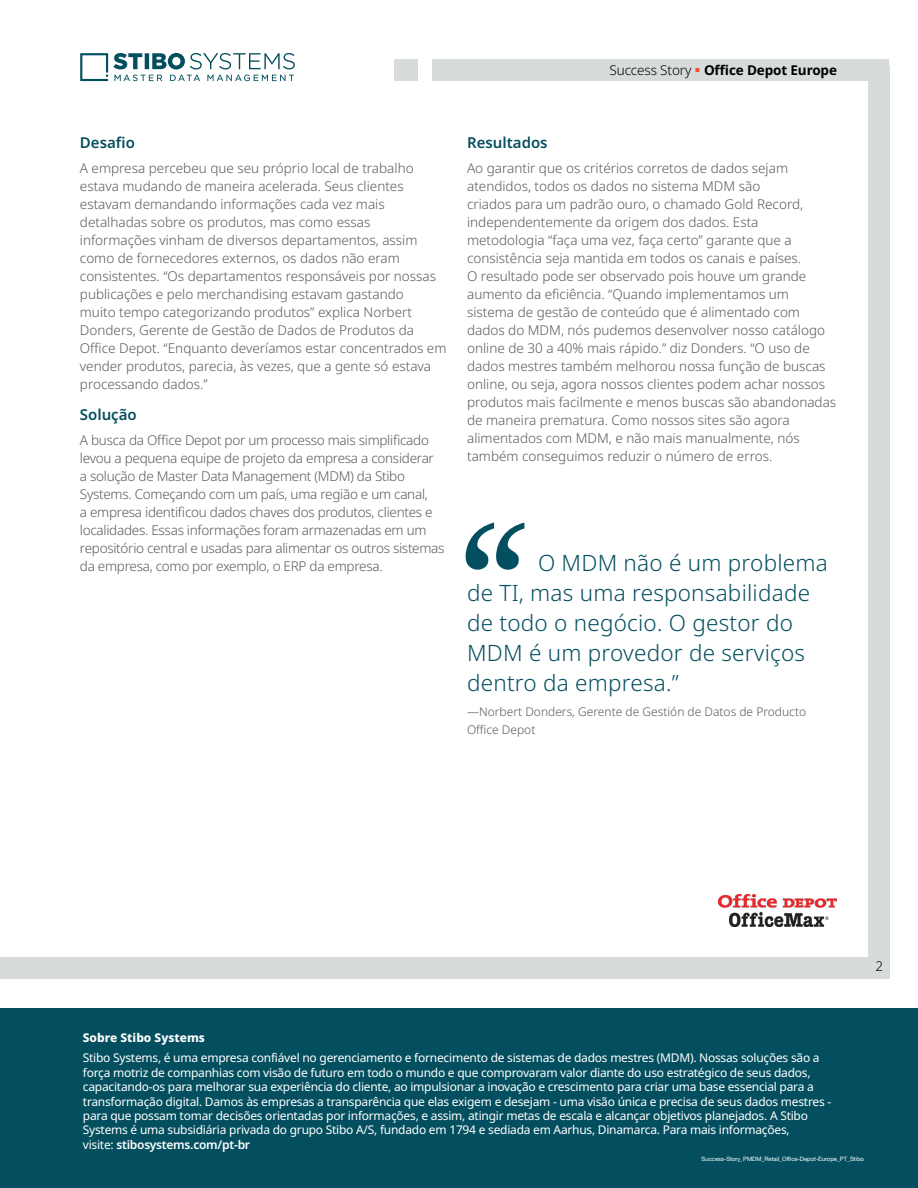
<style>
.page{position:relative;width:918px;height:1188px;background:#fff}
.page>*{position:absolute;margin:0;border:0;box-sizing:border-box;transform-origin:0 0}
.t1{font:300 22.5px/30px "Noto Sans";letter-spacing:.01em;color:#044f5f}
.t2{font:600 15px "Noto Sans";color:#044f5f}
.t3{font:300 13.5px/18px "Noto Sans";color:#58595b}
.t4{font:300 13.5px/18px "Noto Sans";letter-spacing:-.02em;color:#58595b}
.t5{font:700 13.5px "Noto Sans";letter-spacing:-.01em;color:#000}
.t6{font:300 13.5px "Noto Sans";color:#000}
.t7{font:12px/14.4px "Noto Sans";letter-spacing:-.02em;color:#fff}
.t8{font:300 12px/18px "Noto Sans";color:#58595b}
.t9{font:800 12px "Noto Sans";color:#fff}
.t10{font:6px "Helvetica Neue LT Std";letter-spacing:-.01em;color:#fff}
.s1{font-weight:300}
.s2{color:#f05123}
.s3{font-weight:600}
</style>
<div class="page">
<svg style="left:80px;top:53px;width:215px;height:28px"></svg>
<div style="left:868px;top:65px;width:22px;height:913px;background:#d8dbdc"></div>
<div style="left:0;top:1009px;width:918px;height:179px;background:#044f5f"></div>
<div style="left:395px;top:59px;width:23px;height:22px;background:#d8dbdc"></div>
<div style="left:433px;top:59px;width:456px;height:22px;background:#d8dbdc"></div>
<div style="left:0;top:957px;width:889px;height:21px;background:#d8dbdc"></div>
<svg style="left:466px;top:523px;width:59px;height:47px"></svg>
<img style="left:718px;top:895px;width:118px;height:31px">
<p class="t5" style="left:610px;top:60px;width:229px"><span class="s1">Success Story</span> <span class="s2">▪</span> Office Depot Europe</p>
<p class="t2" style="left:80px;top:132px;width:57px">Desafio</p>
<p class="t3" style="left:80px;top:159px;width:368px">A empresa percebeu que seu próprio local de trabalho estava mudando de maneira acelerada. Seus clientes estavam demandando informações cada vez mais detalhadas sobre os produtos, mas como essas informações vinham de diversos departamentos, assim como de fornecedores externos, os dados não eram consistentes. “Os departamentos responsáveis por nossas publicações e pelo merchandising estavam gastando<br>muito tempo categorizando produtos” explica Norbert Donders, Gerente de Gestão de Dados de Produtos da Office Depot. “Enquanto deveríamos estar concentrados em vender produtos, parecia, às vezes, que a gente só estava processando dados.”</p>
<p class="t2" style="left:80px;top:404px;width:58px">Solução</p>
<p class="t4" style="left:80px;top:431px;width:366px">A busca da Office Depot por um processo mais simplificado levou a pequena equipe de projeto da empresa a considerar<br>a solução de Master Data Management (MDM) da Stibo Systems. Começando com um país, uma região e um canal,<br>a empresa identificou dados chaves dos produtos, clientes e localidades. Essas informações foram armazenadas em um repositório central e usadas para alimentar os outros sistemas da empresa, como por exemplo, o ERP da empresa.</p>
<p class="t2" style="left:467px;top:132px;width:82px">Resultados</p>
<p class="t3" style="left:467px;top:159px;width:371px">Ao garantir que os critérios corretos de dados sejam atendidos, todos os dados no sistema MDM são<br>criados para um padrão ouro, o chamado Gold Record, independentemente da origem dos dados. Esta metodologia “faça uma vez, faça certo” garante que a consistência seja mantida em todos os canais e países.<br>O resultado pode ser observado pois houve um grande aumento da eficiência. “Quando implementamos um sistema de gestão de conteúdo que é alimentado com dados do MDM, nós pudemos desenvolver nosso catálogo online de 30 a 40% mais rápido.” diz Donders. “O uso de dados mestres também melhorou nossa função de buscas online, ou seja, agora nossos clientes podem achar nossos produtos mais facilmente e menos buscas são abandonadas de maneira prematura. Como nossos sites são agora alimentados com MDM, e não mais manualmente, nós também conseguimos reduzir o número de erros.</p>
<h1 class="t1" style="left:467px;top:548px;width:362px;text-indent:71px">O MDM não é um problema de TI, mas uma responsabilidade de todo o negócio. O gestor do<br>MDM é um provedor de serviços dentro da empresa.”</h1>
<p class="t8" style="left:467px;top:703px;width:341px">—Norbert Donders, Gerente de Gestión de Datos de Producto<br>Office Depot</p>
<p class="t6" style="left:875px;top:957px;width:9px">2</p>
<p class="t9" style="left:83px;top:1030px;width:124px">Sobre Stibo Systems</p>
<p class="t7" style="left:83px;top:1052px;width:750px">Stibo Systems, é uma empresa confiável no gerenciamento e fornecimento de sistemas de dados mestres (MDM). Nossas soluções são a força motriz de companhias com visão de futuro em todo o mundo e que comprovaram valor diante do uso estratégico de seus dados, capacitando-os para melhorar sua experiência do cliente, ao impulsionar a inovação e crescimento para criar uma base essencial para a transformação digital. Damos às empresas a transparência que elas exigem e desejam - uma visão única e precisa de seus dados mestres - para que possam tomar decisões orientadas por informações, e assim, atingir metas de escala e alcançar objetivos planejados. A Stibo Systems é uma subsidiária privada do grupo Stibo A/S, fundado em 1794 e sediada em Aarhus, Dinamarca. Para mais informações,<br>visite: <span class="s3">stibosystems.com/pt-br</span></p>
<p class="t10" style="left:702px;top:1155px;width:164px">Success-Story_PMDM_Retail_Office-Depot-Europe_PT_Stibo</p>
</div>
